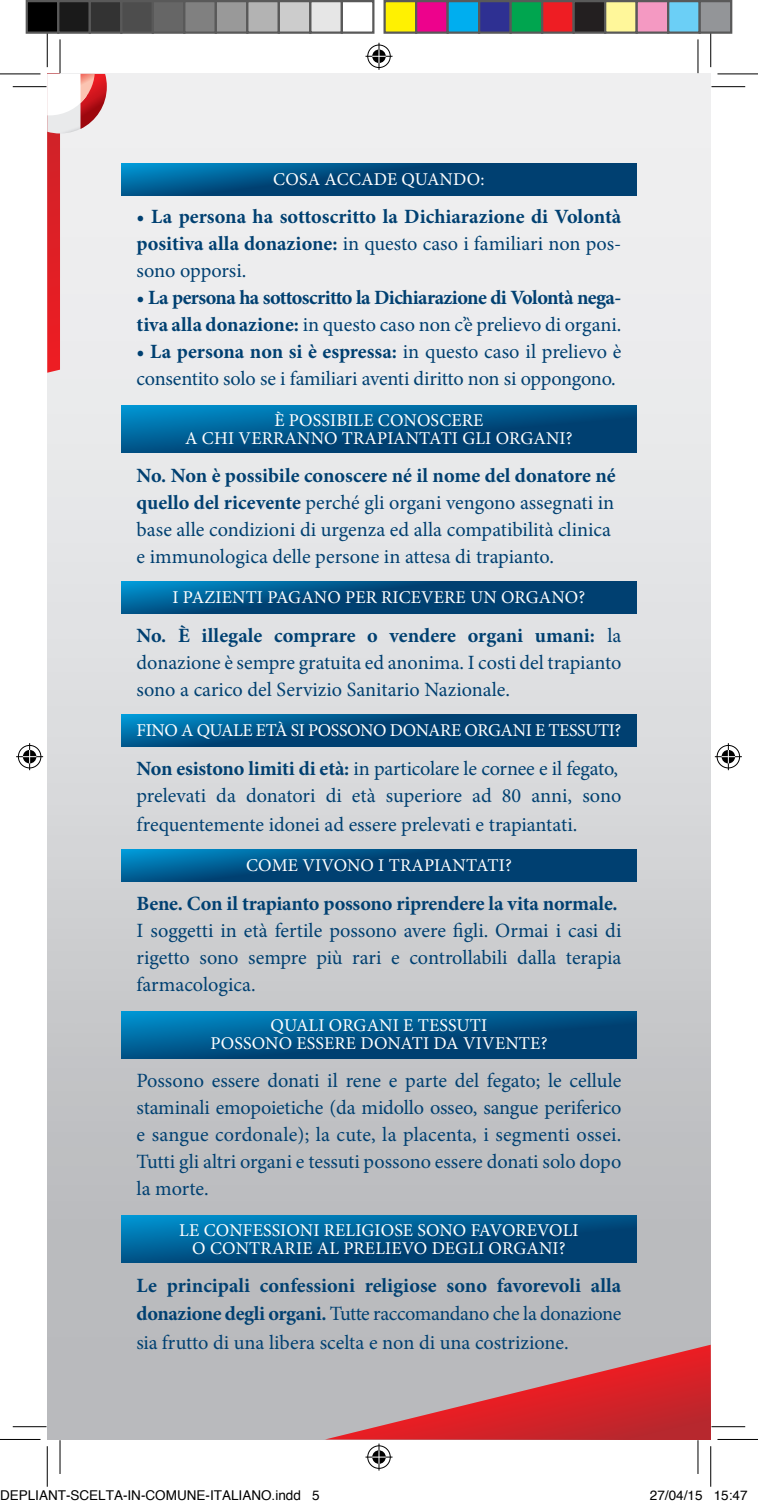
<style>
.page{position:relative;width:758px;height:1507px;background:#fff}
.page>*{position:absolute;margin:0;border:0;box-sizing:border-box;transform-origin:0 0}
.t1{font:20.25px/27px "Minion Pro";letter-spacing:-.005em;color:#004071}
.t2{font:700 20.25px/27px "Minion Pro";letter-spacing:-.01em;color:#004071;text-align:justify}
.t3{font:700 20.25px/27px "Minion Pro";letter-spacing:-.03em;color:#004071}
.t4{font:18px "Minion Pro";letter-spacing:.01em;color:#fff}
.t5{font:18px "Minion Pro";letter-spacing:-.02em;color:#fff}
.t6{font:13.5px "Helvetica";color:#000}
.s1{font-weight:400}
.s2{font-weight:700}
</style>
<div class="page">
<img style="left:47px;top:74px;width:664px;height:1365px">
<svg style="left:121px;top:163px;width:516px;height:33px;background:#004c7f"></svg>
<svg style="left:121px;top:849px;width:516px;height:33px;background:#004d80"></svg>
<svg style="left:121px;top:581px;width:516px;height:33px;background:#004d80"></svg>
<svg style="left:121px;top:714px;width:516px;height:33px;background:#004d80"></svg>
<svg style="left:121px;top:405px;width:516px;height:48px;background:#00568b"></svg>
<svg style="left:121px;top:1010px;width:516px;height:48px;background:#04598c"></svg>
<svg style="left:121px;top:1215px;width:516px;height:48px;background:#00578b"></svg>
<svg style="left:47px;top:74px;width:60px;height:453px;background:#e8c6c8"></svg>
<hr style="left:13px;top:86px;width:34px;height:1px;background:#000">
<hr style="left:711px;top:86px;width:34px;height:1px;background:#000">
<hr style="left:13px;top:1426px;width:34px;height:1px;background:#000">
<hr style="left:711px;top:1426px;width:34px;height:1px;background:#000">
<hr style="left:60px;top:39px;width:1px;height:34px;background:#000">
<hr style="left:60px;top:1439px;width:1px;height:34px;background:#000">
<hr style="left:697px;top:39px;width:1px;height:34px;background:#000">
<hr style="left:697px;top:1439px;width:1px;height:34px;background:#000">
<hr style="left:0;top:73px;width:40px;height:1px;background:#000">
<hr style="left:717px;top:73px;width:41px;height:1px;background:#000">
<hr style="left:0;top:1438px;width:40px;height:1px;background:#000">
<hr style="left:717px;top:1438px;width:41px;height:1px;background:#000">
<hr style="left:47px;top:27px;width:1px;height:40px;background:#000">
<hr style="left:47px;top:1446px;width:1px;height:40px;background:#000">
<hr style="left:710px;top:27px;width:1px;height:40px;background:#000">
<hr style="left:710px;top:1446px;width:1px;height:40px;background:#000">
<svg style="left:365px;top:43px;width:27px;height:27px"></svg>
<svg style="left:299px;top:1342px;width:412px;height:128px"></svg>
<svg style="left:16px;top:743px;width:27px;height:27px"></svg>
<svg style="left:715px;top:743px;width:27px;height:27px"></svg>
<div style="left:27px;top:1px;width:31px;height:32px;background:#000"></div>
<div style="left:26px;top:0;width:33px;height:34px;border:2px solid #595959"></div>
<div style="left:58px;top:1px;width:32px;height:32px;background:#1a1a1a"></div>
<div style="left:57px;top:0;width:34px;height:34px;border:2px solid #595959"></div>
<div style="left:90px;top:1px;width:31px;height:32px;background:#333"></div>
<div style="left:89px;top:0;width:33px;height:34px;border:2px solid #595959"></div>
<div style="left:121px;top:1px;width:32px;height:32px;background:#4d4d4d"></div>
<div style="left:120px;top:0;width:34px;height:34px;border:2px solid #595959"></div>
<div style="left:153px;top:1px;width:31px;height:32px;background:#666"></div>
<div style="left:152px;top:0;width:33px;height:34px;border:2px solid #595959"></div>
<div style="left:184px;top:1px;width:32px;height:32px;background:#808080"></div>
<div style="left:183px;top:0;width:34px;height:34px;border:2px solid #595959"></div>
<div style="left:216px;top:1px;width:31px;height:32px;background:#999"></div>
<div style="left:215px;top:0;width:33px;height:34px;border:2px solid #595959"></div>
<div style="left:247px;top:1px;width:32px;height:32px;background:#b3b3b3"></div>
<div style="left:246px;top:0;width:34px;height:34px;border:2px solid #595959"></div>
<div style="left:279px;top:1px;width:31px;height:32px;background:#ccc"></div>
<div style="left:278px;top:0;width:33px;height:34px;border:2px solid #595959"></div>
<div style="left:310px;top:1px;width:32px;height:32px;background:#e6e6e6"></div>
<div style="left:309px;top:0;width:34px;height:34px;border:2px solid #595959"></div>
<div style="left:341px;top:0;width:33px;height:34px;border:2px solid #595959"></div>
<div style="left:385px;top:1px;width:31px;height:32px;background:#fff101"></div>
<div style="left:383px;top:0;width:34px;height:34px;border:2px solid #595959"></div>
<div style="left:416px;top:1px;width:32px;height:32px;background:#ed028c"></div>
<div style="left:415px;top:0;width:34px;height:34px;border:2px solid #595959"></div>
<div style="left:448px;top:1px;width:31px;height:32px;background:#00aeef"></div>
<div style="left:446px;top:0;width:34px;height:34px;border:2px solid #595959"></div>
<div style="left:479px;top:1px;width:32px;height:32px;background:#2e3092"></div>
<div style="left:478px;top:0;width:34px;height:34px;border:2px solid #595959"></div>
<div style="left:511px;top:1px;width:31px;height:32px;background:#00a54f"></div>
<div style="left:509px;top:0;width:34px;height:34px;border:2px solid #595959"></div>
<div style="left:542px;top:1px;width:32px;height:32px;background:#ee1d23"></div>
<div style="left:541px;top:0;width:34px;height:34px;border:2px solid #595959"></div>
<div style="left:574px;top:1px;width:31px;height:32px;background:#231f20"></div>
<div style="left:572px;top:0;width:34px;height:34px;border:2px solid #595959"></div>
<div style="left:605px;top:1px;width:32px;height:32px;background:#fff79a"></div>
<div style="left:604px;top:0;width:34px;height:34px;border:2px solid #595959"></div>
<div style="left:637px;top:1px;width:31px;height:32px;background:#f499c2"></div>
<div style="left:635px;top:0;width:34px;height:34px;border:2px solid #595959"></div>
<div style="left:668px;top:1px;width:32px;height:32px;background:#6bcff6"></div>
<div style="left:667px;top:0;width:34px;height:34px;border:2px solid #595959"></div>
<div style="left:700px;top:1px;width:31px;height:32px;background:#939598"></div>
<div style="left:698px;top:0;width:34px;height:34px;border:2px solid #595959"></div>
<p class="t4" style="left:273px;top:167px;width:213px">COSA ACCADE QUANDO:</p>
<p class="t2" style="left:137px;top:203px;width:486px">• La persona ha sottoscritto la Dichiarazione di Volontà positiva alla donazione: <span class="s1">in questo caso i familiari non pos&shy;sono opporsi.</span></p>
<p class="t3" style="left:137px;top:284px;width:486px">• La persona ha sottoscritto la Dichiarazione di Volontà nega&shy;tiva alla donazione: <span class="s1">in questo caso non c’è prelievo di organi.</span></p>
<p class="t1" style="left:137px;top:338px;width:486px"><span class="s2">• La persona non si è espressa:</span> in questo caso il prelievo è consentito solo se i familiari aventi diritto non si oppongono.</p>
<p class="t4" style="left:274px;top:408px;width:210px">È POSSIBILE CONOSCERE</p>
<p class="t4" style="left:185px;top:426px;width:389px">A CHI VERRANNO TRAPIANTATI GLI ORGANI?</p>
<p class="t1" style="left:137px;top:462px;width:481px"><span class="s2">No. Non è possibile conoscere né il nome del donatore né quello del ricevente</span> perché gli organi vengono assegnati in base alle condizioni di urgenza ed alla compatibilità clinica e immunologica delle persone in attesa di trapianto.</p>
<p class="t4" style="left:173px;top:585px;width:414px">I PAZIENTI PAGANO PER RICEVERE UN ORGANO?</p>
<p class="t2" style="left:137px;top:621px;width:486px">No. È illegale comprare o vendere organi umani: <span class="s1">la</span></p>
<p class="t1" style="left:137px;top:649px;width:486px">donazione è sempre gratuita ed anonima. I costi del trapianto sono a carico del Servizio Sanitario Nazionale.</p>
<p class="t5" style="left:137px;top:718px;width:486px">FINO A QUALE ETÀ SI POSSONO DONARE ORGANI E TESSUTI?</p>
<p class="t1" style="left:137px;top:754px;width:483px"><span class="s2">Non esistono limiti di età:</span> in particolare le cornee e il fegato,</p>
<p class="t1" style="left:137px;top:780px;width:486px;line-height:29.2px">prelevati da donatori di età superiore ad 80 anni, sono frequentemente idonei ad essere prelevati e trapiantati.</p>
<p class="t4" style="left:246px;top:853px;width:267px">COME VIVONO I TRAPIANTATI?</p>
<p class="t2" style="left:137px;top:889px;width:483px">Bene. Con il trapianto possono riprendere la vita normale.</p>
<p class="t1" style="left:137px;top:916px;width:486px;text-align:justify">I soggetti in età fertile possono avere figli. Ormai i casi di rigetto sono sempre più rari e controllabili dalla terapia farmacologica.</p>
<p class="t4" style="left:271px;top:1013px;width:218px">QUALI ORGANI E TESSUTI</p>
<p class="t4" style="left:210px;top:1031px;width:338px">POSSONO ESSERE DONATI DA VIVENTE?</p>
<p class="t1" style="left:137px;top:1067px;width:486px;text-align:justify">Possono essere donati il rene e parte del fegato; le cellule staminali emopoietiche (da midollo osseo, sangue periferico e sangue cordonale); la cute, la placenta, i segmenti ossei.<br>Tutti gli altri organi e tessuti possono essere donati solo dopo la morte.</p>
<p class="t4" style="left:179px;top:1218px;width:401px">LE CONFESSIONI RELIGIOSE SONO FAVOREVOLI</p>
<p class="t4" style="left:192px;top:1236px;width:375px">O CONTRARIE AL PRELIEVO DEGLI ORGANI?</p>
<p class="t1" style="left:137px;top:1271px;width:486px;line-height:28.1px;text-align:justify"><span class="s2">Le principali confessioni religiose sono favorevoli alla donazione degli organi.</span> Tutte raccomandano che la donazione sia frutto di una libera scelta e non di una costrizione.</p>
<p class="t6" style="left:0;top:1484px;width:321px">DEPLIANT-SCELTA-IN-COMUNE-ITALIANO.indd 5</p>
<p class="t6" style="left:650px;top:1484px;width:99px">27/04/15 15:47</p>
</div>
